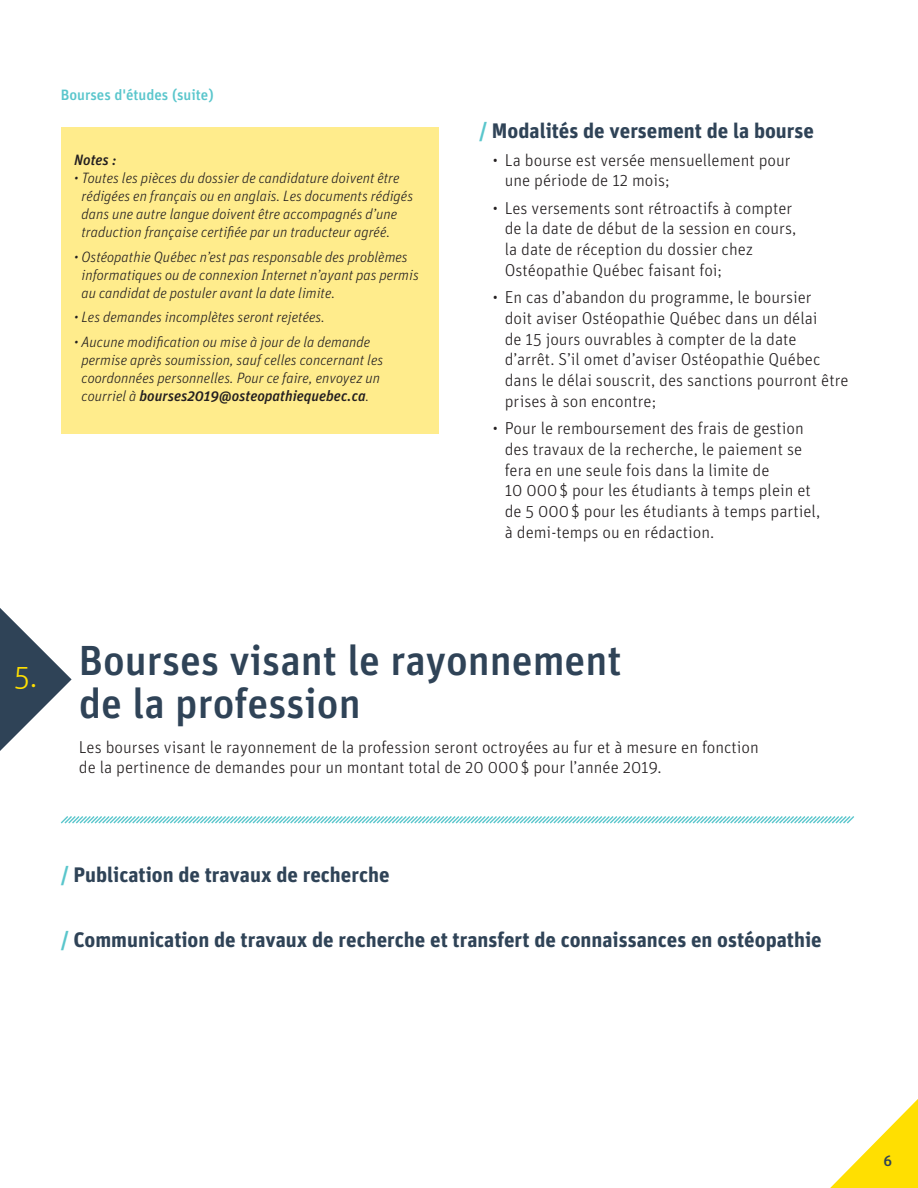
<style>
.page{position:relative;width:918px;height:1188px;background:#fff}
.page>*{position:absolute;margin:0;border:0;box-sizing:border-box;transform-origin:0 0}
.t1{font:500 42px/43.5px "Unit OT";color:#2f4357}
.t2{font:300 31.5px "Unit OT";color:#ffdf01}
.Titre_H2{font:700 21px "Unit OT";color:#2f4357}
.t3{font:300 17.25px/20.7px "Unit OT";color:#231f20}
.Notes{font:italic 300 15px/18px "Unit OT";color:#231f20}
.t4{font:500 15px "Unit OT";color:#5ac6cc}
.Notes-2{font:italic 500 15px "Unit OT";color:#231f20}
.t5{font:500 15px "Unit OT";color:#2f4357}
.s1{font-weight:500}
.s2{color:#5ac6cc}
</style>
<div class="page">
<svg style="left:830px;top:1099px;width:88px;height:89px"></svg>
<div style="left:61px;top:128px;width:378px;height:306px;background:#ffec8c"></div>
<svg style="left:0;top:608px;width:72px;height:143px"></svg>
<svg style="left:60px;top:816px;width:794px;height:8px"></svg>
<p class="t4" style="left:61px;top:85px;width:154px">Bourses d'études (suite)</p>
<p class="Notes-2" style="left:74px;top:150px;width:44px">Notes :</p>
<p class="Notes" style="left:81px;top:169px;width:333px;text-indent:-7px">• Toutes les pièces du dossier de candidature doivent être rédigées en français ou en anglais. Les documents rédigés dans une autre langue doivent être accompagnés d’une traduction française certifiée par un traducteur agréé.</p>
<p class="Notes" style="left:81px;top:248px;width:339px;text-indent:-7px">• Ostéopathie Québec n’est pas responsable des problèmes informatiques ou de connexion Internet n’ayant pas permis au candidat de postuler avant la date limite.</p>
<p class="Notes" style="left:74px;top:308px;width:252px">• Les demandes incomplètes seront rejetées.</p>
<p class="Notes" style="left:81px;top:333px;width:303px;text-indent:-7px">• Aucune modification ou mise à jour de la demande permise après soumission, sauf celles concernant les coordonnées personnelles. Pour ce faire, envoyez un courriel à <span class="s1">bourses2019@osteopathiequebec.ca</span>.</p>
<p class="Titre_H2" style="left:479px;top:117px;width:336px"><span class="s2">/</span> Modalités de versement de la bourse</p>
<p class="t3" style="left:505px;top:149px;width:287px;text-indent:-12px">• La bourse est versée mensuellement pour une période de 12 mois;</p>
<p class="t3" style="left:505px;top:198px;width:293px;text-indent:-12px">• Les versements sont rétroactifs à compter de la date de début de la session en cours, la date de réception du dossier chez Ostéopathie Québec faisant foi;</p>
<p class="t3" style="left:505px;top:287px;width:345px;text-indent:-12px">• En cas d’abandon du programme, le boursier<br>doit aviser Ostéopathie Québec dans un délai<br>de 15 jours ouvrables à compter de la date d’arrêt. S’il omet d’aviser Ostéopathie Québec dans le délai souscrit, des sanctions pourront être prises à son encontre;</p>
<p class="t3" style="left:505px;top:418px;width:317px;text-indent:-12px">• Pour le remboursement des frais de gestion des travaux de la recherche, le paiement se fera en une seule fois dans la limite de<br>10 000$ pour les étudiants à temps plein et de 5 000$ pour les étudiants à temps partiel, à demi-temps ou en rédaction.</p>
<p class="t2" style="left:14px;top:657px;width:25px">5.</p>
<p class="t1" style="left:79px;top:638px;width:544px">Bourses visant le rayonnement de la profession</p>
<p class="t3" style="left:79px;top:736px;width:682px">Les bourses visant le rayonnement de la profession seront octroyées au fur et à mesure en fonction de la pertinence de demandes pour un montant total de 20 000$ pour l’année 2019.</p>
<p class="Titre_H2" style="left:61px;top:861px;width:330px"><span class="s2">/</span> Publication de travaux de recherche</p>
<p class="Titre_H2" style="left:61px;top:926px;width:762px"><span class="s2">/</span> Communication de travaux de recherche et transfert de connaissances en ostéopathie</p>
<p class="t5" style="left:884px;top:1152px;width:10px">6</p>
</div>
